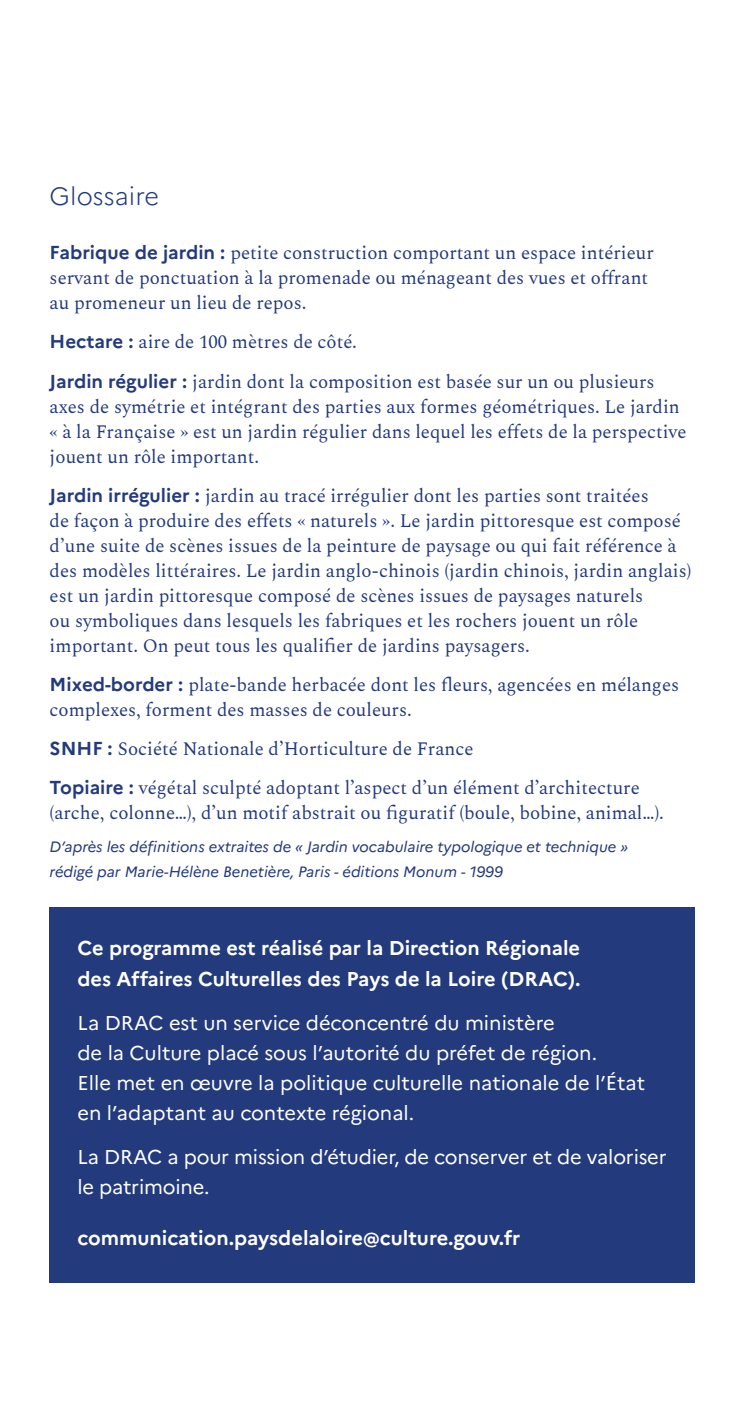
<style>
.page{position:relative;width:745px;height:1418px;background:#fff}
.page>*{position:absolute;margin:0;border:0;box-sizing:border-box;transform-origin:0 0}
.Lieu{font:300 25px "Marianne";letter-spacing:.005em;color:#233b7d}
.adresse_tel{font:20px/30px "Marianne";color:#fff}
.adresse_tel-2{font:700 20px/30px "Marianne";color:#fff}
.txt_courant{font:18.75px/25px "Spectral";color:#233b7d}
.tarif{font:italic 15px/25px "Marianne";color:#233b7d}
.s1{font-family:"Marianne";font-weight:700}
</style>
<div class="page">
<div style="left:50px;top:907px;width:644px;height:376px;background:#233b7d"></div>
<p class="Lieu" style="left:50px;top:177px;width:111px">Glossaire</p>
<p class="txt_courant" style="left:50px;top:239px;width:605px"><span class="s1">Fabrique de jardin :</span> petite construction comportant un espace intérieur servant de ponctuation à la promenade ou ménageant des vues et offrant au promeneur un lieu de repos.</p>
<p class="txt_courant" style="left:50px;top:328px;width:308px"><span class="s1">Hectare :</span> aire de 100 mètres de côté.</p>
<p class="txt_courant" style="left:50px;top:367px;width:638px"><span class="s1">Jardin régulier :</span> jardin dont la composition est basée sur un ou plusieurs axes de symétrie et intégrant des parties aux formes géométriques. Le jardin « à la Française » est un jardin régulier dans lequel les effets de la perspective jouent un rôle important.</p>
<p class="txt_courant" style="left:50px;top:481px;width:642px"><span class="s1">Jardin irrégulier :</span> jardin au tracé irrégulier dont les parties sont traitées<br>de façon à produire des effets « naturels ». Le jardin pittoresque est composé d’une suite de scènes issues de la peinture de paysage ou qui fait référence à des modèles littéraires. Le jardin anglo-chinois (jardin chinois, jardin anglais) est un jardin pittoresque composé de scènes issues de paysages naturels<br>ou symboliques dans lesquels les fabriques et les rochers jouent un rôle important. On peut tous les qualifier de jardins paysagers.</p>
<p class="txt_courant" style="left:50px;top:671px;width:630px"><span class="s1">Mixed-border :</span> plate-bande herbacée dont les fleurs, agencées en mélanges complexes, forment des masses de couleurs.</p>
<p class="txt_courant" style="left:50px;top:735px;width:425px"><span class="s1">SNHF :</span> Société Nationale d’Horticulture de France</p>
<p class="txt_courant" style="left:50px;top:774px;width:615px"><span class="s1">Topiaire :</span> végétal sculpté adoptant l’aspect d’un élément d’architecture (arche, colonne…), d’un motif abstrait ou figuratif (boule, bobine, animal…).</p>
<p class="tarif" style="left:50px;top:832px;width:579px">D’après les définitions extraites de « Jardin vocabulaire typologique et technique » rédigé par Marie-Hélène Benetière, Paris - éditions Monum - 1999</p>
<p class="adresse_tel-2" style="left:77px;top:931px;width:504px">Ce programme est réalisé par la Direction Régionale des Affaires Culturelles des Pays de la Loire (DRAC).</p>
<p class="adresse_tel" style="left:77px;top:1006px;width:569px">La DRAC est un service déconcentré du ministère<br>de la Culture placé sous l’autorité du préfet de région.<br>Elle met en œuvre la politique culturelle nationale de l’État en l’adaptant au contexte régional.</p>
<p class="adresse_tel" style="left:77px;top:1140px;width:590px">La DRAC a pour mission d’étudier, de conserver et de valoriser le patrimoine.</p>
<p class="adresse_tel-2" style="left:77px;top:1221px;width:444px">communication.paysdelaloire@culture.gouv.fr</p>
</div>
